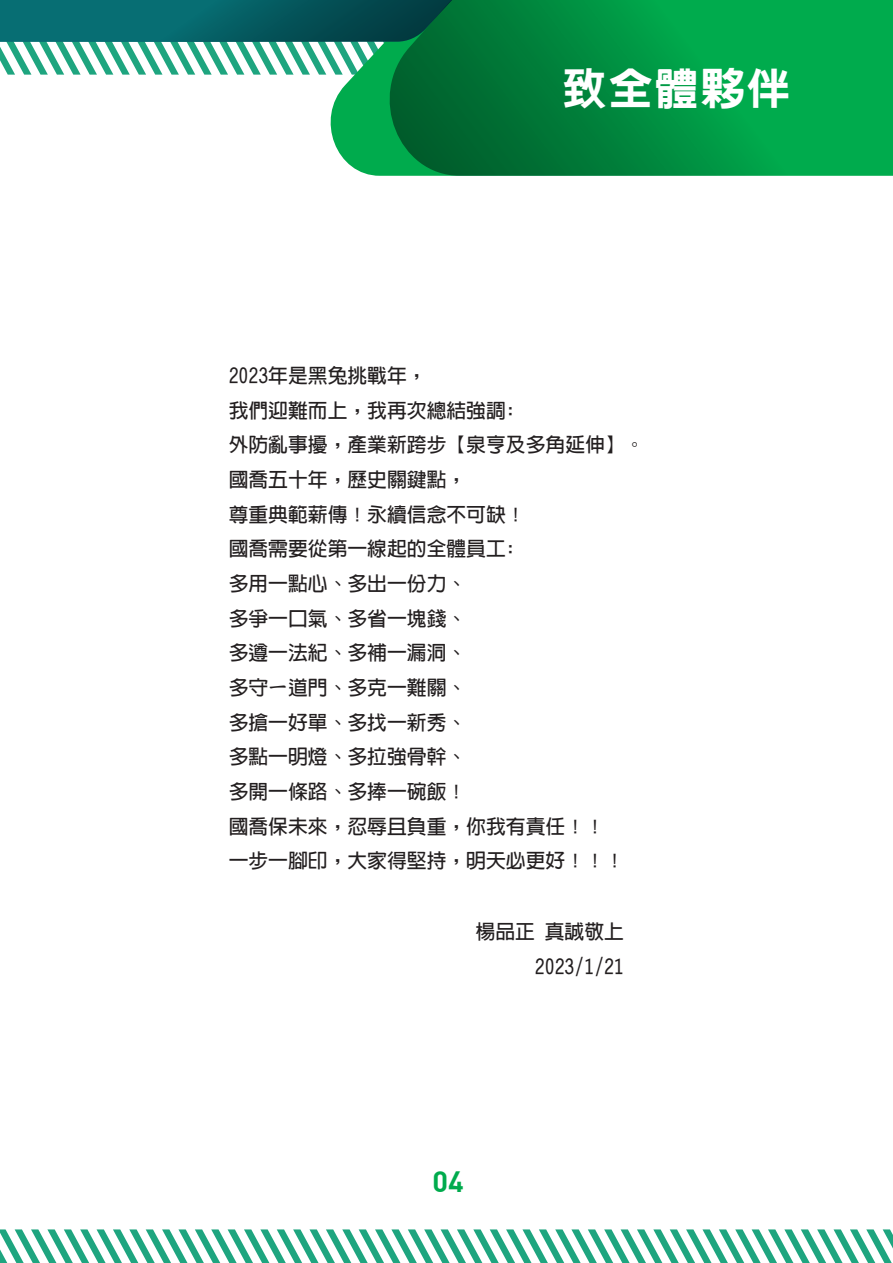
<style>
.page{position:relative;width:893px;height:1263px;background:#fff}
.page>*{position:absolute;margin:0;border:0;box-sizing:border-box;transform-origin:0 0}
.t1{font:800 43.8px "AR Hei B5";letter-spacing:.05em;color:#fff}
.t2{font:28.8px "DIN Bold";color:#00ab4d}
.t3{font:700 19.8px/34.7px "AR Hei B5";color:#231f20}
</style>
<div class="page">
<svg style="left:330px;top:75px;width:60px;height:101px;fill:#00ab4d"></svg>
<svg style="left:0;top:0;width:390px;height:75px"></svg>
<svg style="left:390px;top:0;width:503px;height:176px;background:#008f41"></svg>
<svg style="left:0;top:1229px;width:893px;height:34px"></svg>
<h1 class="t1" style="left:563px;top:66px;width:229px">致全體夥伴</h1>
<p class="t3" style="left:229px;top:358px;width:417px">2023年是黑兔挑戰年，<br>我們迎難而上，我再次總結強調:<br>外防亂事擾，產業新跨步【泉亨及多角延伸】。國喬五十年，歷史關鍵點，<br>尊重典範薪傳！永續信念不可缺！<br>國喬需要從第一線起的全體員工:<br>多用一點心、多出一份力、<br>多爭一口氣、多省一塊錢、<br>多遵一法紀、多補一漏洞、<br>多守ㄧ道門、多克一難關、<br>多搶一好單、多找一新秀、<br>多點一明燈、多拉強骨幹、<br>多開一條路、多捧一碗飯！<br>國喬保未來，忍辱且負重，你我有責任！！<br>一步一腳印，大家得堅持，明天必更好！！！</p>
<p class="t3" style="left:475px;top:914px;width:150px;text-align:right">楊品正 真誠敬上<br>2023/1/21</p>
<h2 class="t2" style="left:432px;top:1162px;width:33px">04</h2>
</div>
